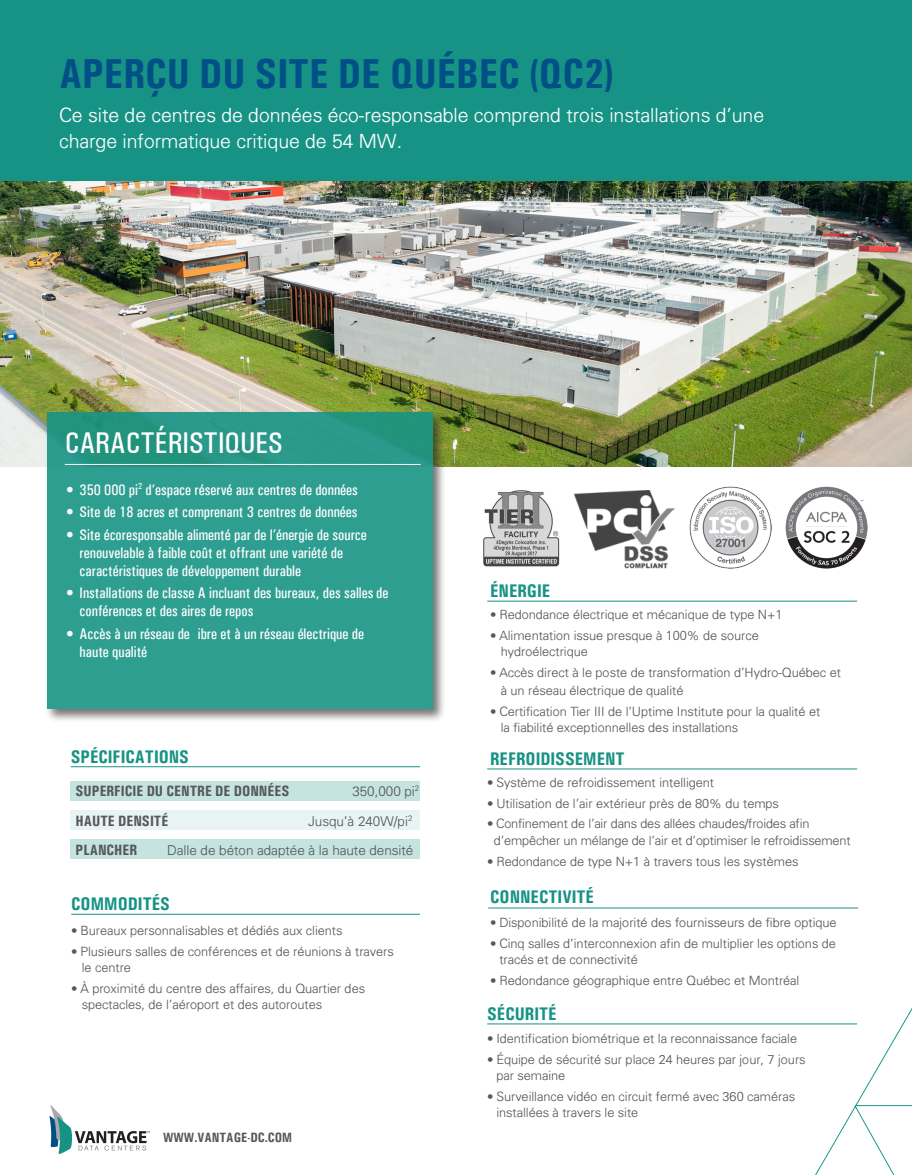
<style>
.page{position:relative;width:912px;height:1175px;background:#fff}
.page>*{position:absolute;margin:0;border:0;box-sizing:border-box;transform-origin:0 0}
.page_header{font:700 condensed 42px "Univers";color:#014f87}
.sub_head_white{font:500 condensed 30px "Univers";color:#fff}
.page_header-2{font:300 19.5px/25.5px "Univers";color:#fff}
.sub_head_green{font:700 condensed 18.3px "Univers";color:#179385}
.t1{font:500 condensed 15.3px/18px "Univers";color:#fff}
.DM_COPY{font:700 condensed 15px "Univers";color:#57585a}
.DM_COPY-2{font:300 13.5px "Univers";color:#57585a}
.sub_head_green-2{font:700 condensed 13.5px "Univers";color:#57585a}
.DM_COPY-3{font:300 12.75px/16.4px "Univers";color:#57585a}
.s1{font-family:"Univers Condensed";font-stretch:normal}
.s2{font-weight:700;font-stretch:condensed}
</style>
<div class="page">
<svg style="left:49px;top:1105px;width:101px;height:49px"></svg>
<img style="left:0;top:180px;width:912px;height:286px">
<div style="left:71px;top:781px;width:349px;height:19px;background:#c5e4e0"></div>
<div style="left:71px;top:810px;width:349px;height:19px;background:#e8f4f3"></div>
<div style="left:71px;top:839px;width:349px;height:20px;background:#c5e4e0"></div>
<div style="left:0;top:0;width:912px;height:180px;background:#179385"></div>
<div style="left:45px;top:410px;width:401px;height:312px;background:#231f20;opacity:.7"></div>
<svg style="left:47px;top:413px;width:386px;height:296px;background:#2c9c8e"></svg>
<hr style="left:65px;top:464px;width:356px;height:1px;background:#fff">
<hr style="left:487px;top:768px;width:370px;height:1px;background:#179385">
<svg style="left:679px;top:907px;width:233px;height:267px"></svg>
<hr style="left:71px;top:766px;width:349px;height:1px;background:#179385">
<hr style="left:71px;top:914px;width:349px;height:1px;background:#179385">
<hr style="left:488px;top:907px;width:370px;height:1px;background:#179385">
<hr style="left:487px;top:1023px;width:370px;height:1px;background:#179385">
<hr style="left:487px;top:601px;width:370px;height:1px;background:#179385">
<img style="left:483px;top:490px;width:76px;height:77px">
<img style="left:575px;top:491px;width:100px;height:78px">
<img style="left:690px;top:486px;width:82px;height:82px">
<img style="left:785px;top:486px;width:82px;height:82px">
<p class="page_header" style="left:59px;top:48px;width:556px">APERÇU DU SITE DE QUÉBEC <span class="s1">(QC2)</span></p>
<p class="page_header-2" style="left:59px;top:102px;width:707px">Ce site de centres de données éco-responsable comprend trois installations d'une charge informatique critique de 54 MW.</p>
<p class="sub_head_white" style="left:65px;top:425px;width:219px">CARACTÉRISTIQUES</p>
<p class="t1" style="left:66px;top:480px;width:293px">• 350 000 pi<sup>2</sup> d’espace réservé aux centres de données</p>
<p class="t1" style="left:66px;top:503px;width:293px">• Site de 18 acres et comprenant 3 centres de données</p>
<p class="t1" style="left:80px;top:525px;width:289px;text-indent:-13px">• Site écoresponsable alimenté par de l’énergie de source renouvelable à faible coût et offrant une variété de caractéristiques de développement durable</p>
<p class="t1" style="left:80px;top:584px;width:310px;text-indent:-13px">• Installations de classe A incluant des bureaux, des salles de conférences et des aires de repos</p>
<p class="t1" style="left:80px;top:624px;width:286px;text-indent:-13px">• Accès à un réseau de ibre et à un réseau électrique de haute qualité</p>
<p class="sub_head_green" style="left:71px;top:745px;width:120px">SPÉCIFICATIONS</p>
<p class="DM_COPY" style="left:76px;top:781px;width:215px">SUPERFICIE DU CENTRE DE DONNÉES</p>
<p class="DM_COPY-2" style="left:352px;top:783px;width:68px">350,000 pi<sup>2</sup></p>
<p class="DM_COPY" style="left:76px;top:811px;width:94px">HAUTE DENSITÉ</p>
<p class="DM_COPY-2" style="left:308px;top:812px;width:106px">Jusqu’à 240W/pi<sup>2</sup></p>
<p class="DM_COPY" style="left:76px;top:840px;width:63px">PLANCHER</p>
<p class="DM_COPY-2" style="left:167px;top:841px;width:248px">Dalle de béton adaptée à la haute densité</p>
<p class="sub_head_green" style="left:490px;top:580px;width:61px">ÉNERGIE</p>
<p class="DM_COPY-3" style="left:490px;top:606px;width:294px"><span class="s2">•</span> Redondance électrique et mécanique de type N+1</p>
<p class="DM_COPY-3" style="left:490px;top:626px;width:270px"><span class="s2">•</span> Alimentation issue presque à 100% de source</p>
<p class="DM_COPY-3" style="left:501px;top:643px;width:89px">hydroélectrique</p>
<p class="DM_COPY-3" style="left:501px;top:663px;width:342px;line-height:18px;text-indent:-11px"><span class="s2">•</span> Accès direct à le poste de transformation d’Hydro-Québec et à un réseau électrique de qualité</p>
<p class="DM_COPY-3" style="left:490px;top:702px;width:332px"><span class="s2">•</span> Certification Tier III de l’Uptime Institute pour la qualité et</p>
<p class="DM_COPY-3" style="left:501px;top:719px;width:239px">la fiabilité exceptionnelles des installations</p>
<p class="sub_head_green" style="left:490px;top:747px;width:136px">REFROIDISSEMENT</p>
<p class="DM_COPY-3" style="left:487px;top:773px;width:228px"><span class="s2">•</span> Système de refroidissement intelligent</p>
<p class="DM_COPY-3" style="left:487px;top:794px;width:293px"><span class="s2">•</span> Utilisation de l’air extérieur près de 80% du temps</p>
<p class="DM_COPY-3" style="left:487px;top:815px;width:324px"><span class="s2">•</span> Confinement de l’air dans des allées chaudes/froides afin</p>
<p class="DM_COPY-3" style="left:494px;top:831px;width:358px">d’empêcher un mélange de l’air et d’optimiser le refroidissement</p>
<p class="DM_COPY-3" style="left:487px;top:852px;width:313px"><span class="s2">•</span> Redondance de type N+1 à travers tous les systèmes</p>
<p class="sub_head_green" style="left:71px;top:893px;width:100px">COMMODITÉS</p>
<p class="sub_head_green" style="left:490px;top:885px;width:105px">CONNECTIVITÉ</p>
<p class="DM_COPY-3" style="left:490px;top:914px;width:348px"><span class="s2">•</span> Disponibilité de la majorité des fournisseurs de fibre optique</p>
<p class="DM_COPY-3" style="left:499px;top:935px;width:338px;text-indent:-9px"><span class="s2">•</span> Cinq salles d’interconnexion afin de multiplier les options de tracés et de connectivité</p>
<p class="DM_COPY-3" style="left:490px;top:972px;width:311px"><span class="s2">•</span> Redondance géographique entre Québec et Montréal</p>
<p class="sub_head_green" style="left:487px;top:1002px;width:71px">SÉCURITÉ</p>
<p class="DM_COPY-3" style="left:487px;top:1029px;width:311px"><span class="s2">•</span> Identification biométrique et la reconnaissance faciale</p>
<p class="DM_COPY-3" style="left:496px;top:1050px;width:311px;text-indent:-9px"><span class="s2">•</span> Équipe de sécurité sur place 24 heures par jour, 7 jours par semaine</p>
<p class="DM_COPY-3" style="left:496px;top:1087px;width:300px;text-indent:-9px"><span class="s2">•</span> Surveillance vidéo en circuit fermé avec 360 caméras installées à travers le site</p>
<p class="DM_COPY-3" style="left:71px;top:922px;width:273px"><span class="s2">•</span> Bureaux personnalisables et dédiés aux clients</p>
<p class="DM_COPY-3" style="left:71px;top:942px;width:324px"><span class="s2">•</span> Plusieurs salles de conférences et de réunions à travers</p>
<p class="DM_COPY-3" style="left:82px;top:959px;width:51px">le centre</p>
<p class="DM_COPY-3" style="left:71px;top:979px;width:295px"><span class="s2">•</span> À proximité du centre des affaires, du Quartier des</p>
<p class="DM_COPY-3" style="left:82px;top:996px;width:242px">spectacles, de l’aéroport et des autoroutes</p>
<p class="sub_head_green-2" style="left:163px;top:1129px;width:131px">WWW.VANTAGE-DC.COM</p>
</div>
